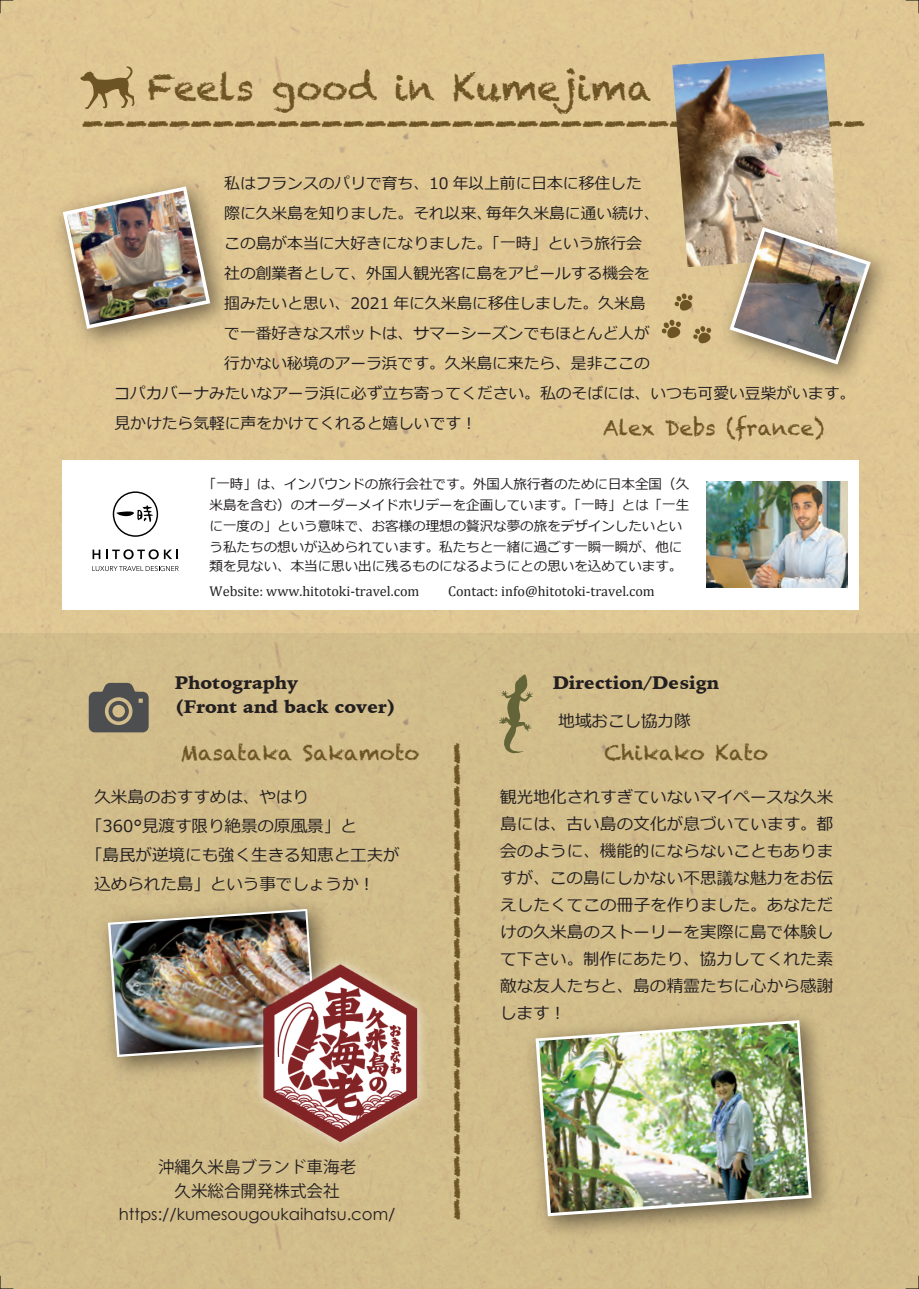
<style>
.page{position:relative;width:919px;height:1289px;background:#fff}
.page>*{position:absolute;margin:0;border:0;box-sizing:border-box;transform-origin:0 0}
.t1{font:36px "Chalkduster";color:#6d5425}
.t2{font:21px "Chalkduster";color:#6d5425}
.t3{font:900 18px/24px "Iowan Old Style";color:#231f20}
.t4{font:16.5px/27px "Meiryo";color:#231f20;text-align:justify}
.t5{font:16.5px "Century Gothic";color:#231f20}
.t6{font:16.5px/23.9px "Koz Go Pr 6 N";color:#231f20;text-align:center}
.t7{font:15.75px "Meiryo";color:#231f20}
.t8{font:14.25px "Cambria";color:#231f20}
.t9{font:13.5px/21px "Meiryo";color:#231f20;text-align:center}
.s1{font-family:"Koz Go Pr 6 N"}
</style>
<div class="page">
<div style="left:0;top:0;width:918px;height:633px;background:#dfc794"></div>
<div style="left:0;top:633px;width:918px;height:655px;background:#d2bd8b"></div>
<div style="left:62px;top:460px;width:796px;height:149px;background:#fff"></div>
<img style="left:518px;top:1000px;width:325px;height:248px">
<svg style="left:535px;top:1020px;width:276px;height:196px"></svg>
<img style="left:539px;top:1023px;width:269px;height:189px">
<img style="left:98px;top:888px;width:243px;height:200px">
<svg style="left:108px;top:908px;width:208px;height:149px"></svg>
<img style="left:110px;top:911px;width:204px;height:143px">
<svg style="left:661px;top:319px;width:20px;height:20px"></svg>
<svg style="left:693px;top:326px;width:16px;height:18px"></svg>
<svg style="left:674px;top:293px;width:18px;height:18px"></svg>
<svg style="left:116px;top:505px;width:37px;height:17px"></svg>
<div style="left:113px;top:491px;width:45px;height:46px;border:1px solid #000;border-radius:50%"></div>
<svg style="left:93px;top:549px;width:7px;height:10px"></svg>
<svg style="left:106px;top:549px;width:72px;height:10px"></svg>
<svg style="left:92px;top:566px;width:86px;height:5px"></svg>
<svg style="left:63px;top:186px;width:147px;height:143px"></svg>
<img style="left:67px;top:191px;width:139px;height:134px">
<svg style="left:80px;top:66px;width:54px;height:43px"></svg>
<img style="left:706px;top:482px;width:141px;height:105px">
<svg style="left:499px;top:674px;width:34px;height:79px"></svg>
<svg style="left:89px;top:683px;width:60px;height:49px"></svg>
<img style="left:246px;top:947px;width:186px;height:212px">
<img style="left:672px;top:53px;width:165px;height:214px">
<img style="left:709px;top:207px;width:189px;height:190px">
<svg style="left:729px;top:227px;width:141px;height:137px"></svg>
<img style="left:733px;top:231px;width:133px;height:129px">
<svg style="left:0;top:1275px;width:13px;height:14px"></svg>
<svg style="left:0;top:0;width:13px;height:13px"></svg>
<svg style="left:905px;top:0;width:14px;height:13px"></svg>
<svg style="left:905px;top:1275px;width:14px;height:14px"></svg>
<h1 class="t1" style="left:147px;top:67px;width:506px">Feels good in Kumejima</h1>
<h1 class="t1" style="left:82px;top:102px;width:784px">------------------------------------</h1>
<p class="t7" style="left:224px;top:172px;width:419px">私はフランスのパリで育ち、10 年以上前に日本に移住した</p>
<p class="t7" style="left:224px;top:202px;width:436px">際に久米島を知りました。それ以来、毎年久米島に通い続け、</p>
<p class="t7" style="left:224px;top:232px;width:419px">この島が本当に大好きになりました。「一時」という旅行会</p>
<p class="t7" style="left:224px;top:262px;width:427px">社の創業者として、外国人観光客に島をアピールする機会を</p>
<p class="t7" style="left:224px;top:292px;width:423px">掴みたいと思い、2021 年に久米島に移住しました。久米島</p>
<p class="t7" style="left:224px;top:322px;width:427px">で一番好きなスポットは、サマーシーズンでもほとんど人が</p>
<p class="t7" style="left:224px;top:352px;width:427px">行かない秘境のアーラ浜です。久米島に来たら、是非ここの</p>
<p class="t7" style="left:114px;top:382px;width:742px">コパカバーナみたいなアーラ浜に必ず立ち寄ってください。私のそばには、いつも可愛い豆柴がいます。</p>
<p class="t7" style="left:114px;top:412px;width:364px">見かけたら気軽に声をかけてくれると嬉しいです！</p>
<h2 class="t2" style="left:603px;top:415px;width:223px">Alex Debs (france)</h2>
<p class="t9" style="left:203px;top:474px;width:487px">「一時」は、インバウンドの旅行会社です。外国人旅行者のために日本全国（久米島を含む）のオーダーメイドホリデーを企画しています。「一時」とは「一生に一度の」という意味で、お客様の理想の贅沢な夢の旅をデザインしたいという私たちの想いが込められています。私たちと一緒に過ごす一瞬一瞬が、他に</p>
<p class="t9" style="left:210px;top:556px;width:474px">類を見ない、本当に思い出に残るものになるようにとの思いを込めています。</p>
<p class="t8" style="left:210px;top:582px;width:446px">Website: www.hitotoki-travel.com<span class="s1">　　</span>Contact: info@hitotoki-travel.com</p>
<p class="t3" style="left:175px;top:670px;width:223px">Photography<br>(Front and back cover)</p>
<p class="t3" style="left:552px;top:670px;width:168px">Direction/Design</p>
<p class="t4" style="left:558px;top:708px;width:133px">地域おこし協力隊</p>
<h1 class="t1" style="left:435px;top:1220px;width:480px;rotate:-90deg">----------------------</h1>
<h2 class="t2" style="left:180px;top:741px;width:241px">Masataka Sakamoto</h2>
<h2 class="t2" style="left:604px;top:741px;width:165px">Chikako Kato</h2>
<p class="t4" style="left:500px;top:784px;width:335px">観光地化されすぎていないマイペースな久米島には、古い島の文化が息づいています。都会のように、機能的にならないこともありますが、この島にしかない不思議な魅力をお伝えしたくてこの冊子を作りました。あなただけの久米島のストーリーを実際に島で体験して下さい。制作にあたり、協力してくれた素敵な友人たちと、島の精霊たちに心から感謝します！</p>
<p class="t4" style="left:94px;top:784px;width:216px">久米島のおすすめは、やはり</p>
<p class="t4" style="left:86px;top:813px;width:272px">「360°見渡す限り絶景の原風景」と</p>
<p class="t4" style="left:86px;top:842px;width:315px">「島民が逆境にも強く生きる知恵と工夫が</p>
<p class="t4" style="left:94px;top:871px;width:282px">込められた島」という事でしょうか！</p>
<p class="t6" style="left:158px;top:1155px;width:200px">沖縄久米島ブランド車海老久米総合開発株式会社</p>
<p class="t5" style="left:119px;top:1204px;width:278px">https://kumesougoukaihatsu.com/</p>
</div>
